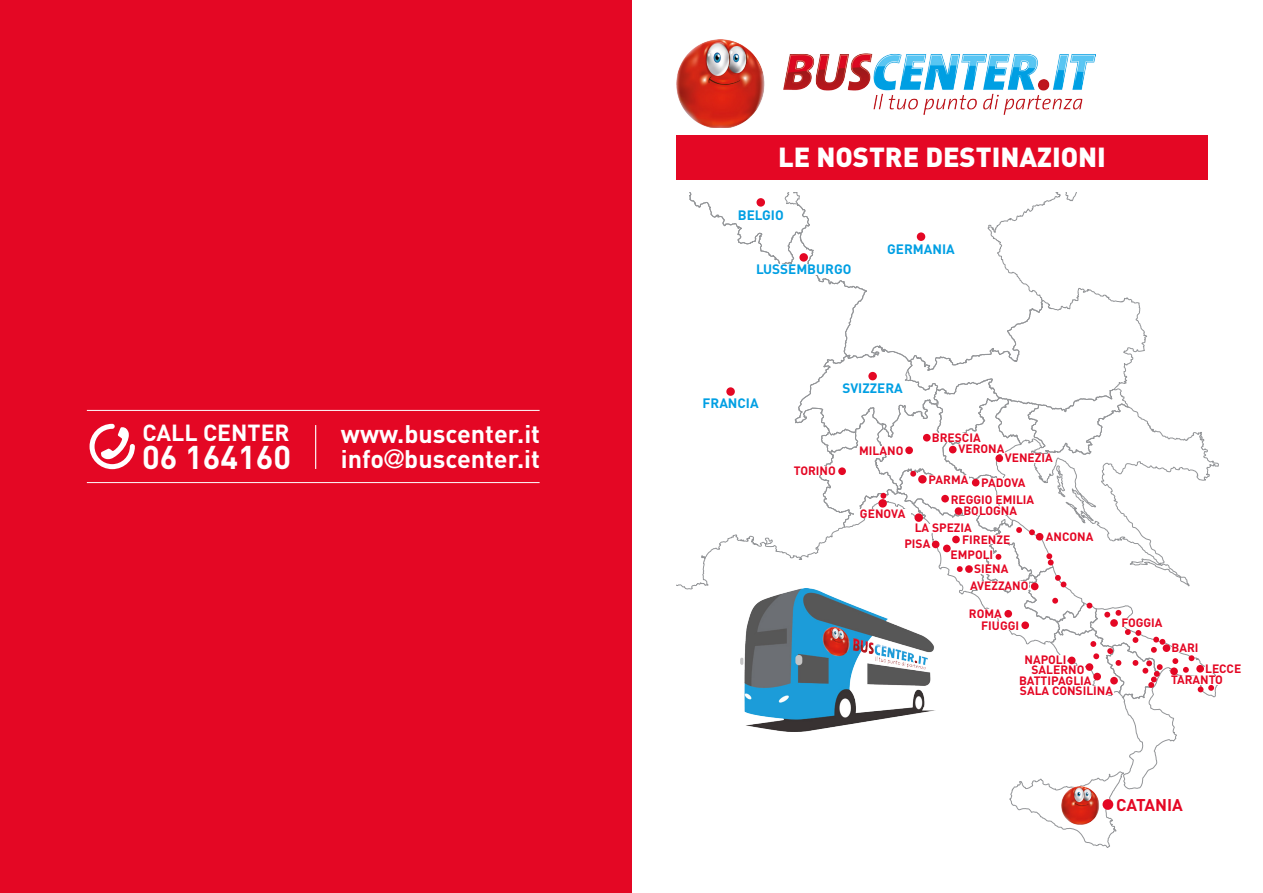
<style>
.page{position:relative;width:1263px;height:893px;background:#fff}
.page>*{position:absolute;margin:0;border:0;box-sizing:border-box;transform-origin:0 0}
.t1{font:700 32.55px "DIN Pro";color:#fff}
.t2{font:900 27.3px "DIN Pro";color:#fff}
.t3{font:700 25.2px/25.2px "DIN Pro";color:#fff}
.t4{font:700 22.95px "DIN Pro";color:#fff}
.t5{font:700 16.8px "DIN Pro";letter-spacing:-.005em;color:#e40724}
.t6{font:700 13.5px "DIN Pro";color:#009fe3}
.t7{font:700 12px/10.4px "DIN Pro";color:#e40724}
.s1{font-family:"DIN Neuzeit Grotesk Std";font-stretch:condensed}
</style>
<div class="page">
<img style="left:676px;top:40px;width:419px;height:88px">
<div style="left:676px;top:135px;width:532px;height:45px;background:#e40724"></div>
<svg style="left:687px;top:192px;width:532px;height:656px"></svg>
<div style="left:0;top:0;width:631px;height:893px;background:#e40724"></div>
<svg style="left:90px;top:424px;width:45px;height:45px"></svg>
<hr style="left:315px;top:425px;width:1px;height:44px;background:#fff">
<hr style="left:87px;top:410px;width:453px;height:1px;background:#fff">
<hr style="left:87px;top:482px;width:453px;height:1px;background:#fff">
<h3 class="t4" style="left:142px;top:414px;width:149px">CALL CENTER</h3>
<h1 class="t1" style="left:142px;top:430px;width:150px">06 164160</h1>
<h3 class="t3" style="left:341px;top:418px;width:201px">www.buscenter.it info<span class="s1">@</span>buscenter.it</h3>
<h2 class="t2" style="left:778px;top:134px;width:329px">LE NOSTRE DESTINAZIONI</h2>
<p class="t6" style="left:738px;top:203px;width:47px">BELGIO</p>
<p class="t6" style="left:756px;top:258px;width:97px">LUSSEMBURGO</p>
<p class="t6" style="left:887px;top:237px;width:69px">GERMANIA</p>
<p class="t6" style="left:702px;top:392px;width:58px">FRANCIA</p>
<p class="t6" style="left:842px;top:377px;width:62px">SVIZZERA</p>
<p class="t7" style="left:794px;top:464px;width:44px">TORINO</p>
<p class="t7" style="left:859px;top:444px;width:46px">MILANO</p>
<p class="t7" style="left:860px;top:507px;width:47px">GENOVA</p>
<p class="t7" style="left:932px;top:431px;width:50px">BRESCIA</p>
<p class="t7" style="left:958px;top:442px;width:47px">VERONA</p>
<p class="t7" style="left:1005px;top:451px;width:49px">VENEZIA</p>
<p class="t7" style="left:951px;top:468px;width:85px;line-height:20.2px;text-indent:-22px">PARMA<br>REGGIO EMILIA</p>
<p class="t7" style="left:963px;top:504px;width:55px">BOLOGNA</p>
<p class="t7" style="left:981px;top:476px;width:46px">PADOVA</p>
<p class="t7" style="left:915px;top:521px;width:59px">LA SPEZIA</p>
<p class="t7" style="left:904px;top:537px;width:27px">PISA</p>
<p class="t7" style="left:962px;top:533px;width:50px">FIRENZE</p>
<p class="t7" style="left:974px;top:562px;width:36px">SIENA</p>
<p class="t7" style="left:950px;top:548px;width:44px">EMPOLI</p>
<p class="t7" style="left:970px;top:579px;width:60px">AVEZZANO</p>
<p class="t7" style="left:981px;top:606px;width:39px;line-height:12.1px;text-indent:-12px">ROMA<br>FIUGGI</p>
<p class="t7" style="left:1046px;top:530px;width:49px">ANCONA</p>
<p class="t7" style="left:1024px;top:653px;width:44px">NAPOLI</p>
<p class="t7" style="left:1019px;top:663px;width:96px;text-indent:12px">SALERNO<br>BATTIPAGLIA<br>SALA CONSILINA</p>
<p class="t7" style="left:1121px;top:616px;width:43px">FOGGIA</p>
<p class="t7" style="left:1171px;top:641px;width:28px">BARI</p>
<p class="t7" style="left:1171px;top:662px;width:72px;line-height:11.2px;text-indent:34px">LECCE<br>TARANTO</p>
<h3 class="t5" style="left:1116px;top:791px;width:68px">CATANIA</h3>
</div>
